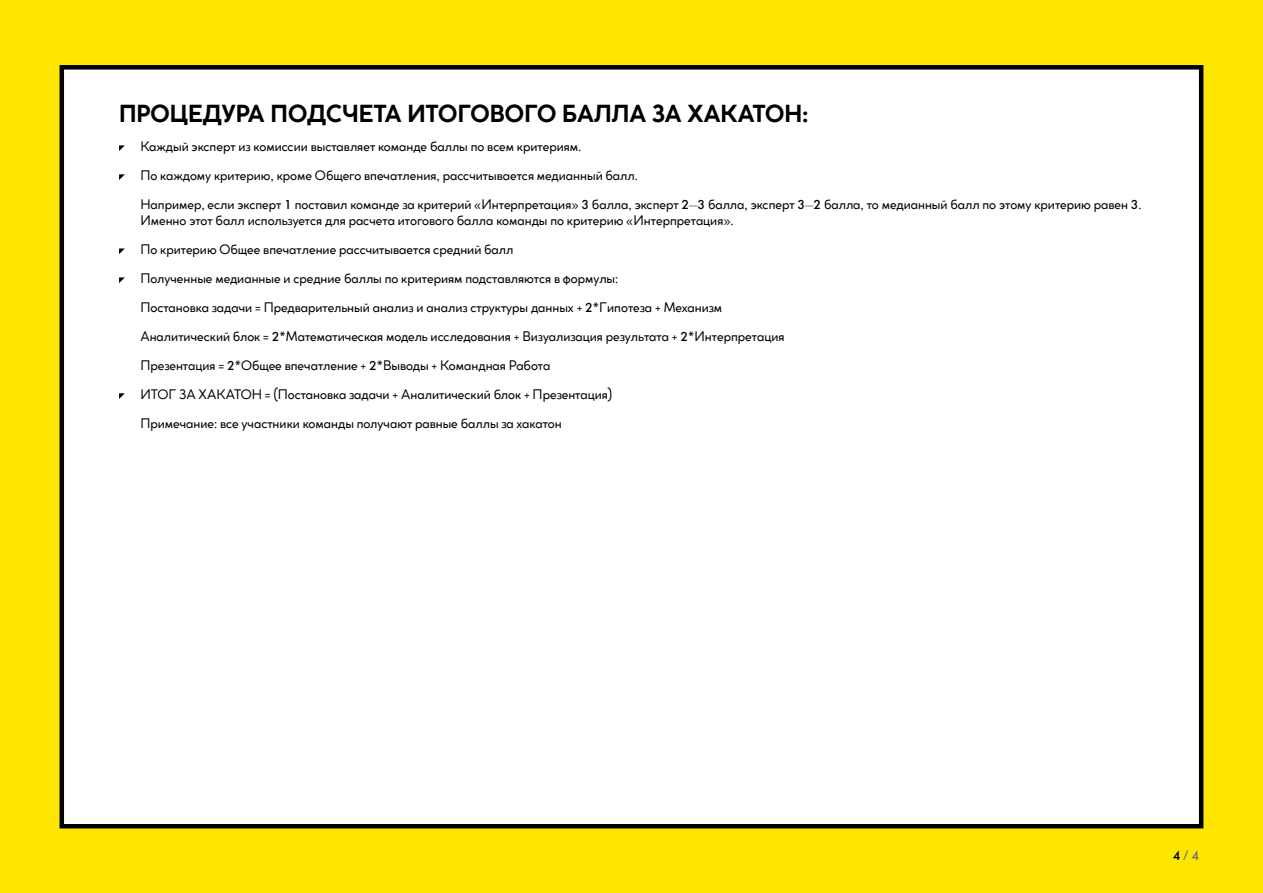
<style>
.page{position:relative;width:1263px;height:893px;background:#ffe600}
.page>*{position:absolute;margin:0;border:0;box-sizing:border-box;transform-origin:0 0}
.t1{font:700 24px "Cocogoose Classic Trial";color:#000}
.t2{font:13.5px/29px "Cocogoose Classic Trial";color:#000}
.t3{font:500 13.5px "Futura New";color:#000}
.s1{font-family:"Futura New";font-weight:500}
.s2{font-family:"Cocogoose Classic Trial";font-weight:400;color:#706f6f}
.s3{color:#706f6f}
</style>
<div class="page">
<div style="left:62px;top:67px;width:1139px;height:759px;background:#fff"></div>
<div style="left:60px;top:65px;width:1143px;height:763px;border:4px solid #000"></div>
<svg style="left:119px;top:145px;width:6px;height:6px"></svg>
<svg style="left:119px;top:174px;width:6px;height:6px"></svg>
<svg style="left:119px;top:248px;width:6px;height:6px"></svg>
<svg style="left:119px;top:277px;width:6px;height:6px"></svg>
<svg style="left:119px;top:393px;width:6px;height:6px"></svg>
<h1 class="t1" style="left:119px;top:96px;width:691px">ПРОЦЕДУРА ПОДСЧЕТА ИТОГОВОГО БАЛЛА ЗА ХАКАТОН:</h1>
<p class="t2" style="left:140px;top:131px;width:1003px">Каждый эксперт из комиссии выставляет команде баллы по всем критериям.<br>По каждому критерию, кроме Общего впечатления, рассчитывается медианный балл.<br>Например, если эксперт <span class="s1">1</span> поставил команде за критерий «Интерпретация» <span class="s1">3</span> балла, эксперт <span class="s1">2</span>–<span class="s1">3</span> балла, эксперт <span class="s1">3</span>–<span class="s1">2</span> балла, то медианный балл по этому критерию равен <span class="s1">3</span>.</p>
<p class="t2" style="left:140px;top:205px;width:646px">Именно этот балл используется для расчета итогового балла команды по критерию «Интерпретация».<br>По критерию Общее впечатление рассчитывается средний балл<br>Полученные медианные и средние баллы по критериям подставляются в формулы:<br>Постановка задачи = Предварительный анализ и анализ структуры данных + <span class="s1">2</span>*Гипотеза + Механизм Аналитический блок = <span class="s1">2</span>*Математическая модель исследования + Визуализация результата + <span class="s1">2</span>*Интерпретация Презентация = <span class="s1">2</span>*Общее впечатление + <span class="s1">2</span>*Выводы + Командная Работа<br>ИТОГ ЗА ХАКАТОН = (Постановка задачи + Аналитический блок + Презентация)<br>Примечание: все участники команды получают равные баллы за хакатон</p>
<p class="t3" style="left:1173px;top:847px;width:28px">4 <span class="s2">/</span> <span class="s3">4</span></p>
</div>
